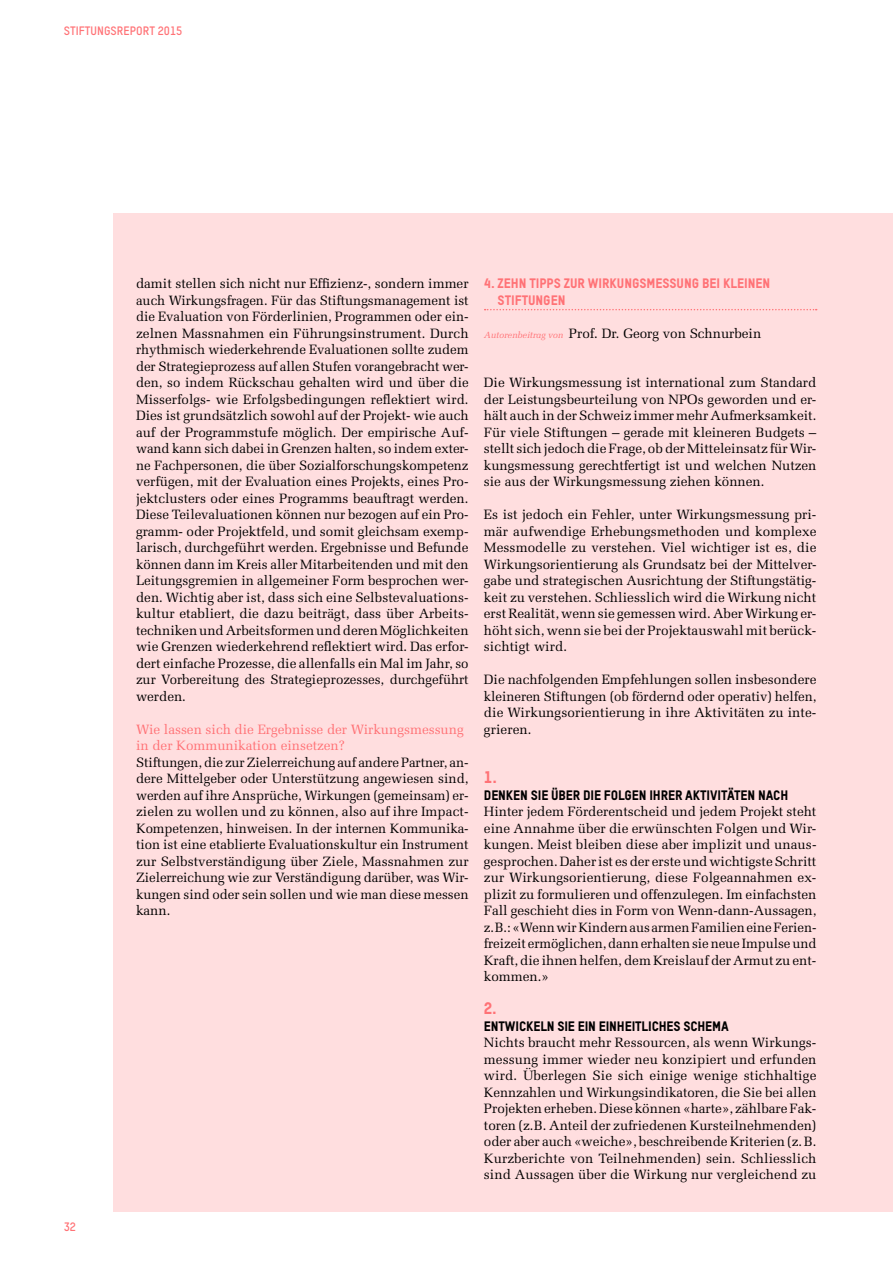
<style>
.page{position:relative;width:893px;height:1263px;background:#fff}
.page>*{position:absolute;margin:0;border:0;box-sizing:border-box;transform-origin:0 0}
.lauftext_schwarz{font:16.5px "TSTAR Headline";color:#ff7276}
.lauftext_schwarz-2{font:13.5px/16.5px "Melior";color:#000;text-align:justify}
.lauftext_schwarz-3{font:13.5px "TSTAR Headline";letter-spacing:-.01em;color:#000}
.lauftext_schwarz-4{font:13.5px/16.5px "Melior";letter-spacing:-.005em;color:#ff7276}
.Titel_1{font:13.5px/16.5px "TSTAR Headline";letter-spacing:-.005em;color:#ff7276}
.t1{font:700 12px "TSTAR";color:#ff7276}
.s1{font-style:italic;font-size:9px;color:#ff7276}
</style>
<div class="page">
<div style="left:113px;top:214px;width:780px;height:998px;background:#ffdedf"></div>
<svg style="left:485px;top:309px;width:332px;height:1px"></svg>
<p class="t1" style="left:64px;top:23px;width:120px">STIFTUNGSREPORT 2015</p>
<p class="t1" style="left:64px;top:1219px;width:14px">32</p>
<p class="lauftext_schwarz-2" style="left:136px;top:275px;width:334px">damit stellen sich nicht nur Effizienz-, sondern immer auch Wirkungsfragen. Für das Stiftungsmanagement ist die Evaluation von Förderlinien, Programmen oder ein&shy;zelnen Massnahmen ein Führungsinstrument. Durch rhythmisch wiederkehrende Evaluationen sollte zudem der Strategieprozess auf allen Stufen vorangebracht wer&shy;den, so indem Rückschau gehalten wird und über die Misserfolgs- wie Erfolgsbedingungen reflektiert wird.<br>Dies ist grundsätzlich sowohl auf der Projekt- wie auch auf der Programmstufe möglich. Der empirische Auf&shy;wand kann sich dabei in Grenzen halten, so indem exter&shy;ne Fachpersonen, die über Sozialforschungskompetenz verfügen, mit der Evaluation eines Projekts, eines Pro&shy;jektclusters oder eines Programms beauftragt werden.<br>Diese Teilevaluationen können nur bezogen auf ein Pro&shy;gramm- oder Projektfeld, und somit gleichsam exemp&shy;larisch, durchgeführt werden. Ergebnisse und Befunde können dann im Kreis aller Mitarbeitenden und mit den Leitungsgremien in allgemeiner Form besprochen wer&shy;den. Wichtig aber ist, dass sich eine Selbstevaluations&shy;kultur etabliert, die dazu beiträgt, dass über Arbeits&shy;techniken und Arbeitsformen und deren Möglichkeiten wie Grenzen wiederkehrend reflektiert wird. Das erfor&shy;dert einfache Prozesse, die allenfalls ein Mal im Jahr, so zur Vorbereitung des Strategieprozesses, durchgeführt werden.</p>
<p class="lauftext_schwarz-4" style="left:136px;top:721px;width:329px">Wie lassen sich die Ergebnisse der Wirkungsmessung in der Kommunikation einsetzen?</p>
<p class="lauftext_schwarz-2" style="left:136px;top:754px;width:334px">Stiftungen, die zur Zielerreichung auf andere Partner, an&shy;dere Mittelgeber oder Unterstützung angewiesen sind, werden auf ihre Ansprüche, Wirkungen (gemeinsam) er&shy;zielen zu wollen und zu können, also auf ihre Impact-Kompetenzen, hinweisen. In der internen Kommunika&shy;tion ist eine etablierte Evaluationskultur ein Instrument zur Selbstverständigung über Ziele, Massnahmen zur Zielerreichung wie zur Verständigung darüber, was Wir&shy;kungen sind oder sein sollen und wie man diese messen kann.</p>
<p class="Titel_1" style="left:498px;top:275px;width:274px;text-indent:-14px">4. ZEHN TIPPS ZUR WIRKUNGSMESSUNG BEI KLEINEN<br>STIFTUNGEN</p>
<p class="lauftext_schwarz-2" style="left:484px;top:325px;width:279px"><span class="s1">Autorenbeitrag von</span> Prof. Dr. Georg von Schnurbein</p>
<p class="lauftext_schwarz-2" style="left:484px;top:374px;width:334px">Die Wirkungsmessung ist international zum Standard der Leistungsbeurteilung von NPOs geworden und er&shy;hält auch in der Schweiz immer mehr Aufmerksamkeit.<br>Für viele Stiftungen – gerade mit kleineren Budgets – stellt sich jedoch die Frage, ob der Mitteleinsatz für Wir&shy;kungsmessung gerechtfertigt ist und welchen Nutzen sie aus der Wirkungsmessung ziehen können.</p>
<p class="lauftext_schwarz-2" style="left:484px;top:506px;width:334px">Es ist jedoch ein Fehler, unter Wirkungsmessung pri&shy;mär aufwendige Erhebungsmethoden und komplexe Messmodelle zu verstehen. Viel wichtiger ist es, die Wirkungsorientierung als Grundsatz bei der Mittelver&shy;gabe und strategischen Ausrichtung der Stiftungstätig&shy;keit zu verstehen. Schliesslich wird die Wirkung nicht erst Realität, wenn sie gemessen wird. Aber Wirkung er&shy;höht sich, wenn sie bei der Projektauswahl mit berück&shy;sichtigt wird.</p>
<p class="lauftext_schwarz-2" style="left:484px;top:671px;width:334px">Die nachfolgenden Empfehlungen sollen insbesondere kleineren Stiftungen (ob fördernd oder operativ) helfen, die Wirkungsorientierung in ihre Aktivitäten zu inte&shy;grieren.</p>
<p class="lauftext_schwarz" style="left:484px;top:767px;width:15px">1.</p>
<p class="lauftext_schwarz-3" style="left:484px;top:786px;width:306px">DENKEN SIE ÜBER DIE FOLGEN IHRER AKTIVITÄTEN NACH</p>
<p class="lauftext_schwarz-2" style="left:484px;top:803px;width:334px">Hinter jedem Förderentscheid und jedem Projekt steht eine Annahme über die erwünschten Folgen und Wir&shy;kungen. Meist bleiben diese aber implizit und unaus&shy;gesprochen. Daher ist es der erste und wichtigste Schritt zur Wirkungsorientierung, diese Folgeannahmen ex&shy;plizit zu formulieren und offenzulegen. Im einfachsten Fall geschieht dies in Form von Wenn-dann-Aussagen, z.B.: «Wenn wir Kindern aus armen Familien eine Ferien&shy;freizeit ermöglichen, dann erhalten sie neue Impulse und Kraft, die ihnen helfen, dem Kreislauf der Armut zu ent&shy;kommen.»</p>
<p class="lauftext_schwarz" style="left:484px;top:998px;width:14px">2.</p>
<p class="lauftext_schwarz-3" style="left:484px;top:1017px;width:246px">ENTWICKELN SIE EIN EINHEITLICHES SCHEMA</p>
<p class="lauftext_schwarz-2" style="left:484px;top:1034px;width:334px">Nichts braucht mehr Ressourcen, als wenn Wirkungs&shy;messung immer wieder neu konzipiert und erfunden wird. Überlegen Sie sich einige wenige stichhaltige Kennzahlen und Wirkungsindikatoren, die Sie bei allen Projekten erheben. Diese können «harte», zählbare Fak&shy;toren (z.B. Anteil der zufriedenen Kursteilnehmenden) oder aber auch «weiche», beschreibende Kriterien (z.B.<br>Kurzberichte von Teilnehmenden) sein. Schliesslich sind Aussagen über die Wirkung nur vergleichend zu</p>
</div>
